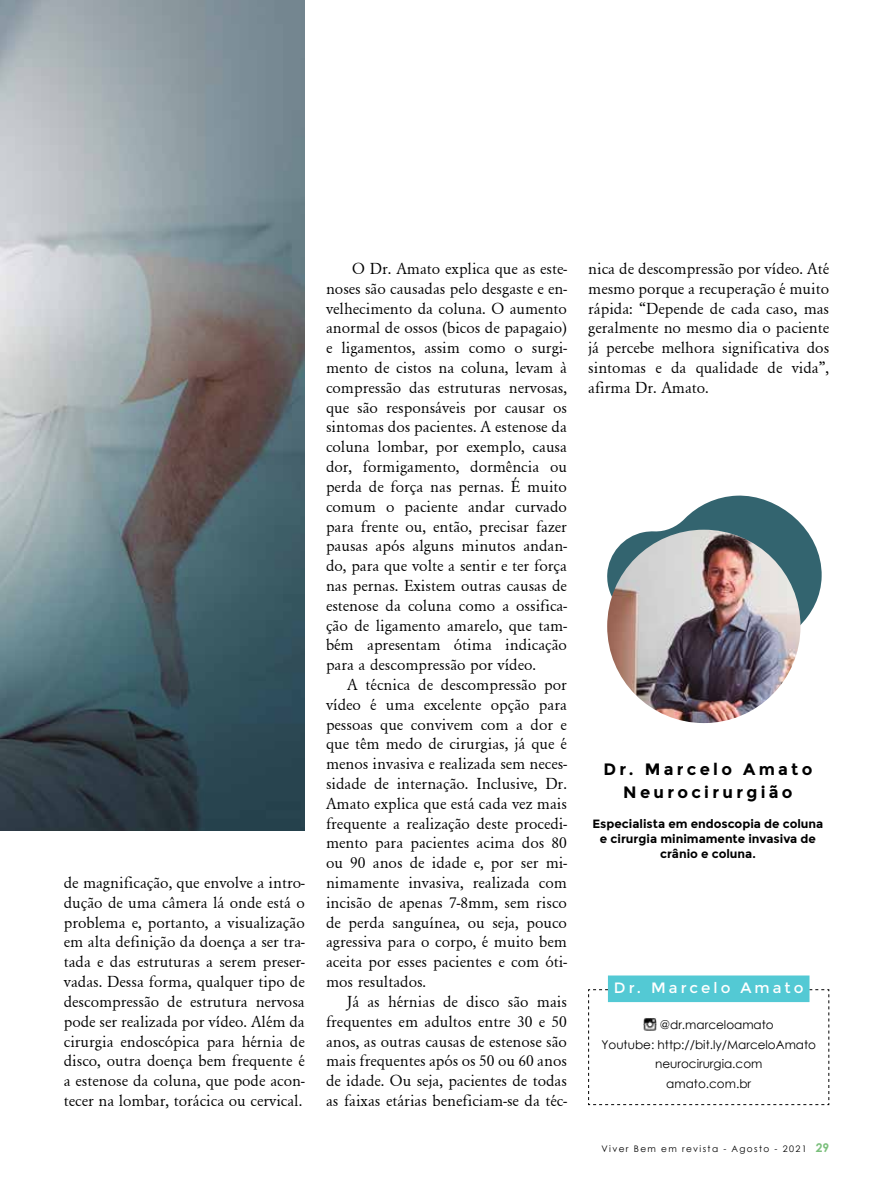
<style>
.page{position:relative;width:893px;height:1191px;background:#fff}
.page>*{position:absolute;margin:0;border:0;box-sizing:border-box;transform-origin:0 0}
.t1{font:16.5px/19.8px "Garamond";color:#000;text-align:justify}
.t2{font:700 16.5px/22.5px "Montserrat";letter-spacing:.2em;color:#000;text-align:center}
.t3{font:15px "Montserrat";letter-spacing:.2em;color:#fff}
.t4{font:12px "Century Gothic";color:#000}
.t5{font:700 12px/15px "Montserrat";color:#000;text-align:center}
.t6{font:9px "Century Gothic";letter-spacing:.15em;color:#000}
.s1{font-weight:700;font-size:12px;color:#7bbf7c}
</style>
<div class="page">
<img style="left:0;top:0;width:305px;height:831px">
<img style="left:0;top:0;width:51px;height:106px">
<svg style="left:607px;top:495px;width:215px;height:157px"></svg>
<svg style="left:588px;top:989px;width:242px;height:116px"></svg>
<div style="left:611px;top:978px;width:195px;height:21px;background:#53c9d4"></div>
<div style="left:608px;top:975px;width:201px;height:27px;border:6px solid #53c9d4"></div>
<img style="left:607px;top:529px;width:193px;height:194px;border-radius:97px">
<p class="t1" style="left:64px;top:872px;width:242px">de magnificação, que envolve a intro&shy;dução de uma câmera lá onde está o problema e, portanto, a visualização em alta definição da doença a ser tra&shy;tada e das estruturas a serem preser&shy;vadas. Dessa forma, qualquer tipo de descompressão de estrutura nervosa pode ser realizada por vídeo. Além da cirurgia endoscópica para hérnia de disco, outra doença bem frequente é a estenose da coluna, que pode acon&shy;tecer na lombar, torácica ou cervical.</p>
<p class="t1" style="left:326px;top:258px;width:242px;text-indent:26px">O Dr. Amato explica que as este&shy;noses são causadas pelo desgaste e en&shy;velhecimento da coluna. O aumento anormal de ossos (bicos de papagaio) e ligamentos, assim como o surgi&shy;mento de cistos na coluna, levam à compressão das estruturas nervosas, que são responsáveis por causar os sintomas dos pacientes. A estenose da coluna lombar, por exemplo, causa dor, formigamento, dormência ou perda de força nas pernas. É muito comum o paciente andar curvado para frente ou, então, precisar fazer pausas após alguns minutos andan&shy;do, para que volte a sentir e ter força nas pernas. Existem outras causas de estenose da coluna como a ossifica&shy;ção de ligamento amarelo, que tam&shy;bém apresentam ótima indicação para a descompressão por vídeo.</p>
<p class="t1" style="left:326px;top:674px;width:242px;text-indent:21px">A técnica de descompressão por vídeo é uma excelente opção para pessoas que convivem com a dor e que têm medo de cirurgias, já que é menos invasiva e realizada sem neces&shy;sidade de internação. Inclusive, Dr.<br>Amato explica que está cada vez mais frequente a realização deste procedi&shy;mento para pacientes acima dos 80 ou 90 anos de idade e, por ser mi&shy;nimamente invasiva, realizada com incisão de apenas 7-8mm, sem risco de perda sanguínea, ou seja, pouco agressiva para o corpo, é muito bem aceita por esses pacientes e com óti&shy;mos resultados.</p>
<p class="t1" style="left:326px;top:991px;width:242px;text-indent:21px">Já as hérnias de disco são mais frequentes em adultos entre 30 e 50 anos, as outras causas de estenose são mais frequentes após os 50 ou 60 anos de idade. Ou seja, pacientes de todas as faixas etárias beneficiam-se da téc-</p>
<p class="t1" style="left:588px;top:258px;width:242px">nica de descompressão por vídeo. Até mesmo porque a recuperação é muito rápida: “Depende de cada caso, mas geralmente no mesmo dia o paciente já percebe melhora significativa dos sintomas e da qualidade de vida”, afirma Dr. Amato.</p>
<p class="t2" style="left:604px;top:758px;width:210px">Dr. Marcelo Amato<br>Neurocirurgião</p>
<p class="t5" style="left:592px;top:816px;width:232px">Especialista em endoscopia de coluna e cirurgia minimamente invasiva de crânio e coluna.</p>
<p class="t3" style="left:614px;top:979px;width:191px">Dr. Marcelo Amato</p>
<p class="t4" style="left:660px;top:1016px;width:116px">@dr.marceloamato</p>
<p class="t4" style="left:601px;top:1036px;width:216px">Youtube: http://bit.ly/MarceloAmato</p>
<p class="t4" style="left:655px;top:1055px;width:109px">neurocirurgia.com</p>
<p class="t4" style="left:666px;top:1075px;width:86px">amato.com.br</p>
<p class="t6" style="left:602px;top:1142px;width:229px">Viver Bem em revista - Agosto - 2021 <span class="s1">29</span></p>
</div>
